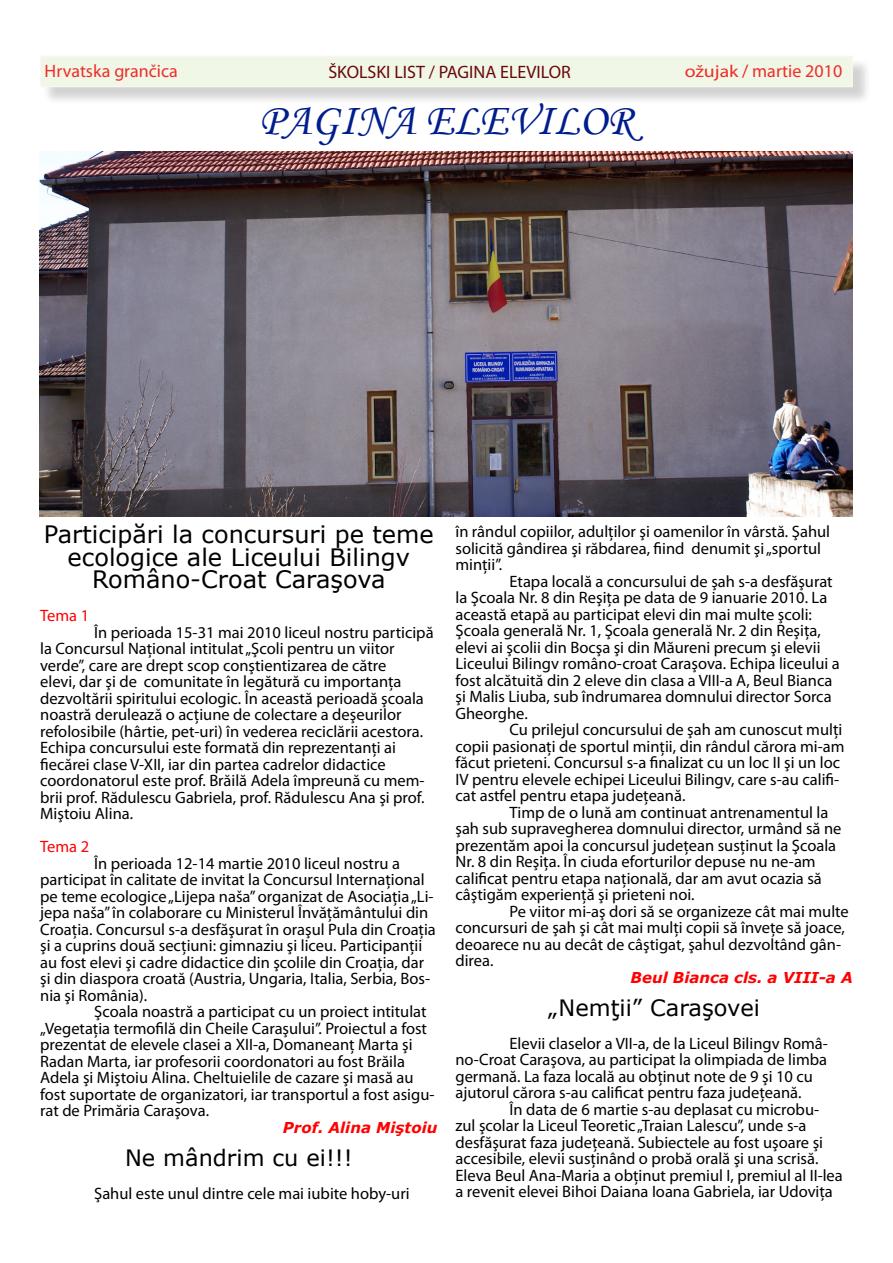
<style>
.page{position:relative;width:893px;height:1263px;background:#fff}
.page>*{position:absolute;margin:0;border:0;box-sizing:border-box;transform-origin:0 0}
.t1{font:45px "Monotype Corsiva";color:#001d8d}
.t2{font:24px/22.5px "Verdana";color:#000;text-align:center}
.t3{font:22.5px "Verdana";color:#000}
.t4{font:18px "Myriad Pro";color:#ee2d28}
.t5{font:18px "Myriad Pro";color:#690a0c}
.t6{font:16.5px/16.5px "Myriad Pro";color:#000}
.t7{font:16.5px "Myriad Pro";color:#f00}
.t8{font:italic 700 15px "Verdana";color:#f00}
.s1{font-size:17.25px}
.s2{color:#ee1d23}
</style>
<div class="page">
<div style="left:41px;top:57px;width:829px;height:48px;background:#231f20;opacity:.2"></div>
<div style="left:41px;top:56px;width:811px;height:31px;background:#f1f7e7"></div>
<img style="left:40px;top:152px;width:812px;height:364px">
<p class="t4" style="left:45px;top:60px;width:135px">Hrvatska grančica</p>
<p class="t5" style="left:328px;top:61px;width:244px">ŠKOLSKI LIST / PAGINA ELEVILOR</p>
<p class="t4" style="left:685px;top:60px;width:159px"><span class="s1">ožujak</span> <span class="s2">/</span> martie 2010</p>
<p class="t1" style="left:259px;top:93px;width:376px">PAGINA ELEVILOR</p>
<p class="t2" style="left:44px;top:522px;width:392px">Participări la concursuri pe teme ecologice ale Liceului Bilingv<br>Româno-Croat Caraşova</p>
<p class="t7" style="left:40px;top:605px;width:50px">Tema 1</p>
<p class="t6" style="left:40px;top:623px;width:395px;text-indent:54px">În perioada 15-31 mai 2010 liceul nostru participă la Concursul Naţional intitulat „Şcoli pentru un viitor verde”, care are drept scop conştientizarea de către<br>elevi, dar şi de comunitate în legătură cu importanţa dezvoltării spiritului ecologic. În această perioadă şcoala noastră derulează o acţiune de colectare a deşeurilor refolosibile (hârtie, pet-uri) în vederea reciclării acestora.</p>
<p class="t6" style="left:40px;top:739px;width:386px">Echipa concursului este formată din reprezentanţi ai fiecărei clase V-XII, iar din partea cadrelor didactice coordonatorul este prof. Brăilă Adela împreună cu mem&shy;brii prof. Rădulescu Gabriela, prof. Rădulescu Ana şi prof.<br>Miştoiu Alina.</p>
<p class="t7" style="left:40px;top:836px;width:50px">Tema 2</p>
<p class="t6" style="left:40px;top:854px;width:397px;text-indent:54px">În perioada 12-14 martie 2010 liceul nostru a participat în calitate de invitat la Concursul Internaţional pe teme ecologice „Lijepa naša” organizat de Asociaţia „Li&shy;jepa naša” în colaborare cu Ministerul Învăţământului din Croaţia. Concursul s-a desfăşurat în oraşul Pula din Croaţia şi a cuprins două secţiuni: gimnaziu şi liceu. Participanţii au fost elevi şi cadre didactice din şcolile din Croaţia, dar şi din diaspora croată (Austria, Ungaria, Italia, Serbia, Bos&shy;nia şi România).</p>
<p class="t6" style="left:40px;top:1003px;width:388px;text-indent:54px">Şcoala noastră a participat cu un proiect intitulat „Vegetaţia termofilă din Cheile Caraşului”. Proiectul a fost prezentat de elevele clasei a XII-a, Domaneanţ Marta şi Radan Marta, iar profesorii coordonatori au fost Brăila</p>
<p class="t6" style="left:40px;top:1069px;width:396px">Adela şi Miştoiu Alina. Cheltuielile de cazare şi masă au fost suportate de organizatori, iar transportul a fost asigu&shy;rat de Primăria Caraşova.</p>
<p class="t8" style="left:283px;top:1118px;width:156px">Prof. Alina Miştoiu</p>
<p class="t3" style="left:125px;top:1143px;width:229px">Ne mândrim cu ei!!!</p>
<p class="t6" style="left:94px;top:1184px;width:317px">Şahul este unul dintre cele mai iubite hoby-uri</p>
<p class="t6" style="left:455px;top:523px;width:376px">în rândul copiilor, adulţilor şi oamenilor în vârstă. Şahul solicită gândirea şi răbdarea, fiind denumit şi „sportul minţii”.</p>
<p class="t6" style="left:455px;top:573px;width:386px;text-indent:54px">Etapa locală a concursului de şah s-a desfăşurat la Şcoala Nr. 8 din Reşiţa pe data de 9 ianuarie 2010. La această etapă au participat elevi din mai multe şcoli:<br>Şcoala generală Nr. 1, Şcoala generală Nr. 2 din Reşiţa, elevi ai şcolii din Bocşa şi din Măureni precum şi elevii Liceului Bilingv româno-croat Caraşova. Echipa liceului a fost alcătuită din 2 eleve din clasa a VIII-a A, Beul Bianca şi Malis Liuba, sub îndrumarea domnului director Sorca Gheorghe.</p>
<p class="t6" style="left:455px;top:721px;width:391px;text-indent:54px">Cu prilejul concursului de şah am cunoscut mulţi copii pasionaţi de sportul minţii, din rândul cărora mi-am făcut prieteni. Concursul s-a finalizat cu un loc II şi un loc IV pentru elevele echipei Liceului Bilingv, care s-au califi&shy;cat astfel pentru etapa judeţeană.</p>
<p class="t6" style="left:455px;top:804px;width:387px;text-indent:54px">Timp de o lună am continuat antrenamentul la şah sub supravegherea domnului director, urmând să ne prezentăm apoi la concursul judeţean susţinut la Şcoala Nr. 8 din Reşiţa. În ciuda eforturilor depuse nu ne-am calificat pentru etapa naţională, dar am avut ocazia să câştigăm experienţă şi prieteni noi.</p>
<p class="t6" style="left:455px;top:903px;width:395px;text-indent:54px">Pe viitor mi-aş dori să se organizeze cât mai multe concursuri de şah şi cât mai mulţi copii să înveţe să joace, deoarece nu au decât de câştigat, şahul dezvoltând gân&shy;direa.</p>
<p class="t8" style="left:631px;top:968px;width:224px">Beul Bianca cls. a VIII-a A</p>
<p class="t3" style="left:548px;top:993px;width:213px">„Nemţii” Caraşovei</p>
<p class="t6" style="left:455px;top:1035px;width:374px;text-indent:54px">Elevii claselor a VII-a, de la Liceul Bilingv Româ&shy;no-Croat Caraşova, au participat la olimpiada de limba germană. La faza locală au obţinut note de 9 şi 10 cu ajutorul cărora s-au calificat pentru faza judeţeană.</p>
<p class="t6" style="left:455px;top:1101px;width:369px;text-indent:54px">În data de 6 martie s-au deplasat cu microbu&shy;zul şcolar la Liceul Teoretic „Traian Lalescu”, unde s-a desfăşurat faza judeţeană. Subiectele au fost uşoare şi accesibile, elevii susţinând o probă orală şi una scrisă.</p>
<p class="t6" style="left:455px;top:1167px;width:389px">Eleva Beul Ana-Maria a obţinut premiul I, premiul al II-lea a revenit elevei Bihoi Daiana Ioana Gabriela, iar Udoviţa</p>
</div>
